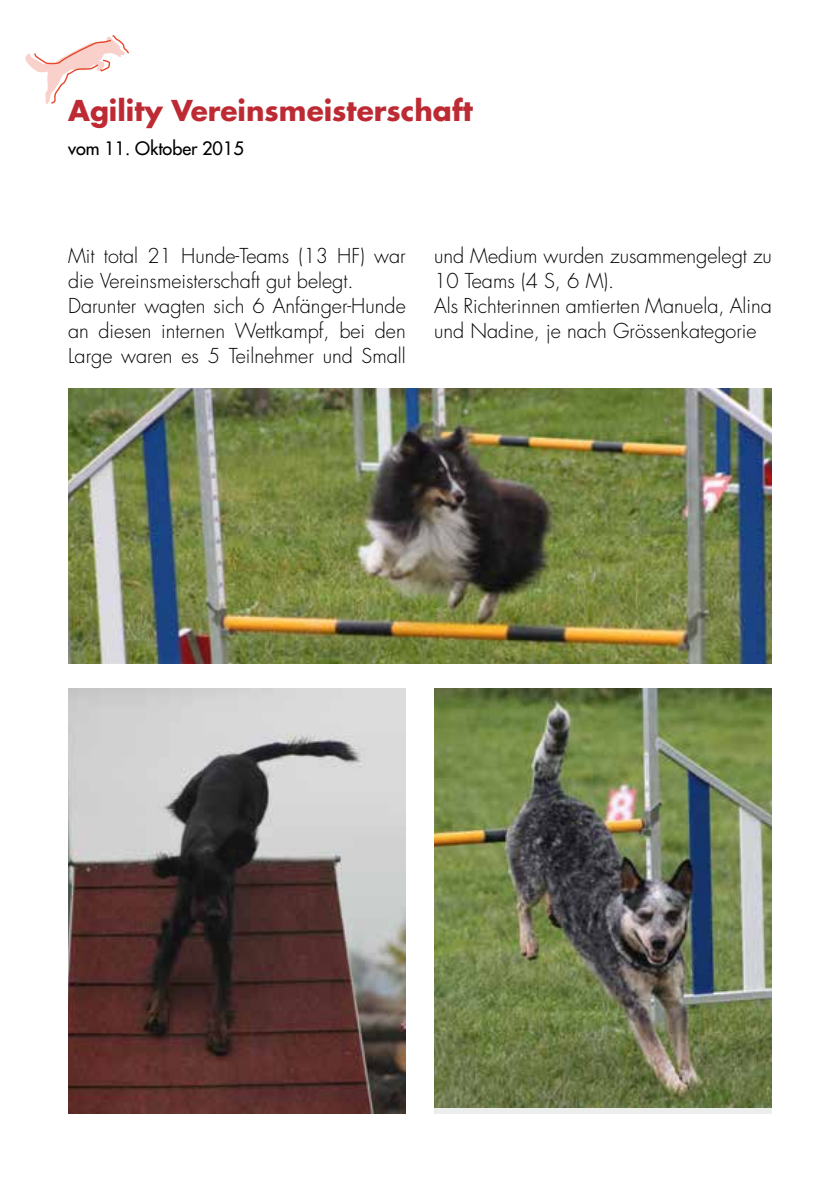
<style>
.page{position:relative;width:840px;height:1191px;background:#fff}
.page>*{position:absolute;margin:0;border:0;box-sizing:border-box;transform-origin:0 0}
.t1{font:700 28px "Futura Std";color:#bd2a33}
.t2{font:300 20px/25px "Futura Std";color:#000}
.t3{font:500 18px "Futura Std";color:#000}
</style>
<div class="page">
<svg style="left:25px;top:35px;width:104px;height:69px"></svg>
<img style="left:68px;top:688px;width:337px;height:425px">
<img style="left:68px;top:388px;width:703px;height:275px">
<img style="left:434px;top:688px;width:337px;height:419px">
<h1 class="t1" style="left:68px;top:92px;width:406px">Agility Vereinsmeisterschaft</h1>
<p class="t3" style="left:68px;top:137px;width:177px">vom 11. Oktober 2015</p>
<p class="t2" style="left:68px;top:244px;width:339px">Mit total 21 Hunde-Teams (13 HF) war die Vereinsmeisterschaft gut belegt.<br>Darunter wagten sich 6 Anfänger-Hunde an diesen internen Wettkampf, bei den Large waren es 5 Teilnehmer und Small</p>
<p class="t2" style="left:434px;top:244px;width:339px">und Medium wurden zusammengelegt zu 10 Teams (4 S, 6 M).<br>Als Richterinnen amtierten Manuela, Alina und Nadine, je nach Grössenkategorie</p>
</div>
